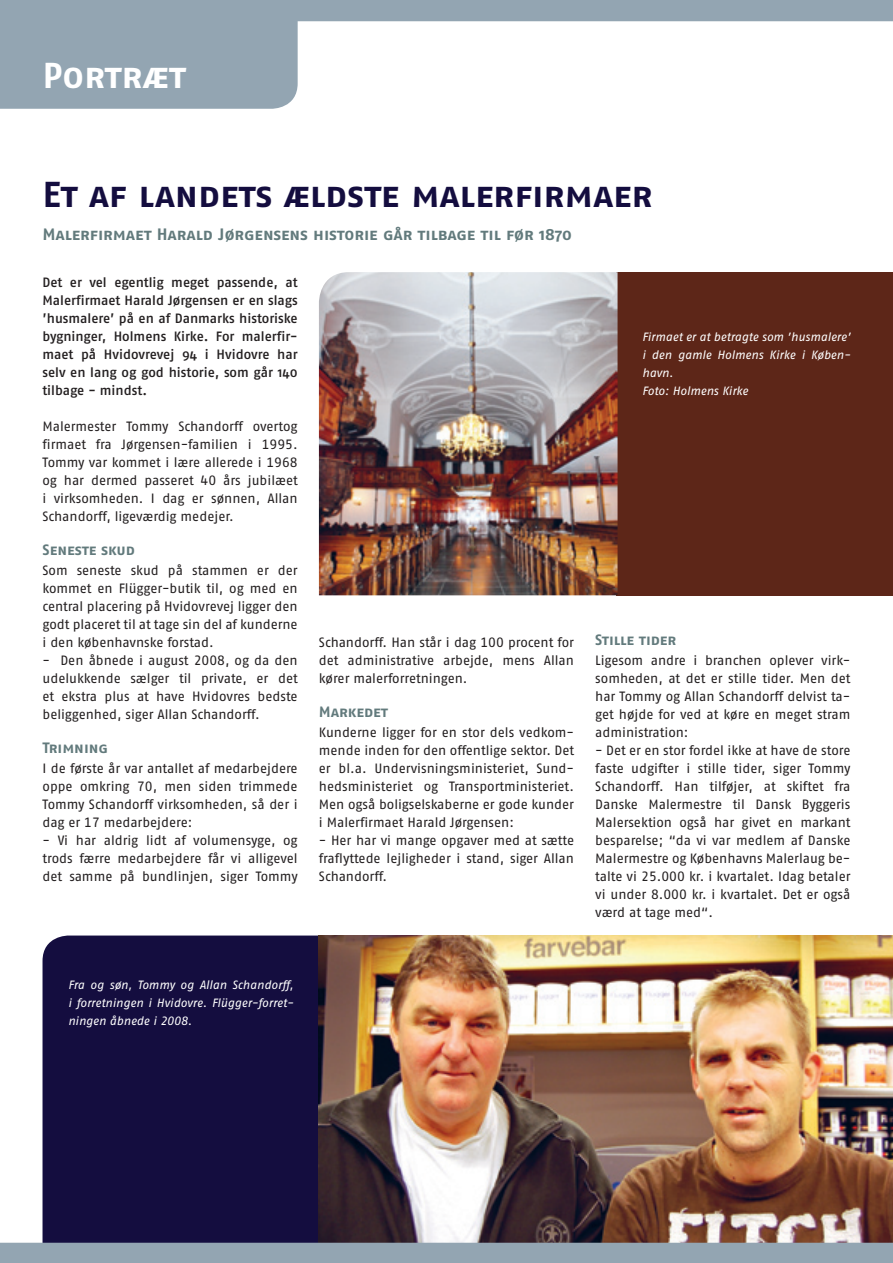
<style>
.page{position:relative;width:893px;height:1263px;background:#fff}
.page>*{position:absolute;margin:0;border:0;box-sizing:border-box;transform-origin:0 0}
.Hovedrubrik{font:36px "Fago No Bold Tf Caps";letter-spacing:-.01em;color:#140d3f}
.Hovedrubrik-2{font:36px "Fago No Bold Tf Caps";letter-spacing:-.005em;color:#fff}
.Hovedrubrik-3{font:16.5px "Fago No Bold Caps";letter-spacing:-.01em;color:#627a7c}
.Mellemrubrik{font:15px "Fago No Bold Tf Caps";letter-spacing:-.005em;color:#627a7c}
.Brød_uden{font:13.5px/18px "Fago No Regular Tf";color:#231f20;text-align:justify}
.brød_bold{font:13.5px/18px "Fago No Med";letter-spacing:-.005em;color:#231f20;text-align:justify}
.billedtekst{font:italic 12px/18px "Fago No Regular Tf";letter-spacing:-.005em;color:#fff;text-align:justify}
</style>
<div class="page">
<div style="left:43px;top:935px;width:276px;height:279px;background:#140d3f"></div>
<img style="left:319px;top:935px;width:574px;height:279px">
<div style="left:0;top:79px;width:298px;height:30px;background:#93a5b2"></div>
<svg style="left:0;top:0;width:893px;height:79px;fill:#93a5b2"></svg>
<svg style="left:0;top:1214px;width:893px;height:49px;background:#787583"></svg>
<div style="left:617px;top:272px;width:276px;height:323px;background:#5d2618"></div>
<img style="left:319px;top:272px;width:298px;height:323px">
<p class="Hovedrubrik-2" style="left:43px;top:54px;width:145px">Portræt</p>
<p class="Hovedrubrik" style="left:43px;top:173px;width:612px">Et af landets ældste malerfirmaer</p>
<p class="Hovedrubrik-3" style="left:43px;top:225px;width:531px">Malerfirmaet Harald Jørgensens historie går tilbage til før 1870</p>
<p class="brød_bold" style="left:43px;top:273px;width:257px">Det er vel egentlig meget passende, at Malerfirmaet Harald Jørgensen er en slags ’husmalere’ på en af Danmarks historiske bygninger, Holmens Kirke. For malerfir&shy;maet på Hvidovrevej 94 i Hvidovre har selv en lang og god historie, som går 140 tilbage - mindst.</p>
<p class="Brød_uden" style="left:43px;top:417px;width:257px">Malermester Tommy Schandorff overtog firmaet fra Jørgensen-familien i 1995.<br>Tommy var kommet i lære allerede i 1968 og har dermed passeret 40 års jubilæet i virksomheden. I dag er sønnen, Allan Schandorff, ligeværdig medejer.</p>
<p class="Mellemrubrik" style="left:43px;top:541px;width:94px">Seneste skud</p>
<p class="Brød_uden" style="left:43px;top:561px;width:257px">Som seneste skud på stammen er der kommet en Flügger-butik til, og med en central placering på Hvidovrevej ligger den godt placeret til at tage sin del af kunderne i den københavnske forstad.</p>
<p class="Brød_uden" style="left:43px;top:651px;width:257px">- Den åbnede i august 2008, og da den udelukkende sælger til private, er det et ekstra plus at have Hvidovres bedste beliggenhed, siger Allan Schandorff.</p>
<p class="Mellemrubrik" style="left:43px;top:739px;width:67px">Trimning</p>
<p class="Brød_uden" style="left:43px;top:759px;width:257px">I de første år var antallet af medarbejdere oppe omkring 70, men siden trimmede Tommy Schandorff virksomheden, så der i dag er 17 medarbejdere:</p>
<p class="Brød_uden" style="left:43px;top:831px;width:257px">- Vi har aldrig lidt af volumensyge, og trods færre medarbejdere får vi alligevel det samme på bundlinjen, siger Tommy</p>
<p class="billedtekst" style="left:642px;top:328px;width:210px">Firmaet er at betragte som ’husmalere’ i den gamle Holmens Kirke i Køben&shy;havn.</p>
<p class="billedtekst" style="left:642px;top:382px;width:108px">Foto: Holmens Kirke</p>
<p class="Mellemrubrik" style="left:595px;top:631px;width:83px">Stille tider</p>
<p class="Brød_uden" style="left:595px;top:651px;width:257px">Ligesom andre i branchen oplever virk&shy;somheden, at det er stille tider. Men det har Tommy og Allan Schandorff delvist ta&shy;get højde for ved at køre en meget stram administration:</p>
<p class="Brød_uden" style="left:595px;top:741px;width:257px">- Det er en stor fordel ikke at have de store faste udgifter i stille tider, siger Tommy Schandorff. Han tilføjer, at skiftet fra Danske Malermestre til Dansk Byggeris Malersektion også har givet en markant besparelse; “da vi var medlem af Danske Malermestre og Københavns Malerlaug be&shy;talte vi 25.000 kr. i kvartalet. Idag betaler vi under 8.000 kr. i kvartalet. Det er også værd at tage med“.</p>
<p class="Brød_uden" style="left:319px;top:633px;width:257px">Schandorff. Han står i dag 100 procent for det administrative arbejde, mens Allan kører malerforretningen.</p>
<p class="Mellemrubrik" style="left:319px;top:703px;width:71px">Markedet</p>
<p class="Brød_uden" style="left:319px;top:723px;width:257px">Kunderne ligger for en stor dels vedkom&shy;mende inden for den offentlige sektor. Det er bl.a. Undervisningsministeriet, Sund&shy;hedsministeriet og Transportministeriet.<br>Men også boligselskaberne er gode kunder i Malerfirmaet Harald Jørgensen:</p>
<p class="Brød_uden" style="left:319px;top:831px;width:257px">- Her har vi mange opgaver med at sætte fraflyttede lejligheder i stand, siger Allan Schandorff.</p>
<p class="billedtekst" style="left:68px;top:976px;width:227px">Fra og søn, Tommy og Allan Schandorff, i forretningen i Hvidovre. Flügger-forret&shy;ningen åbnede i 2008.</p>
</div>
